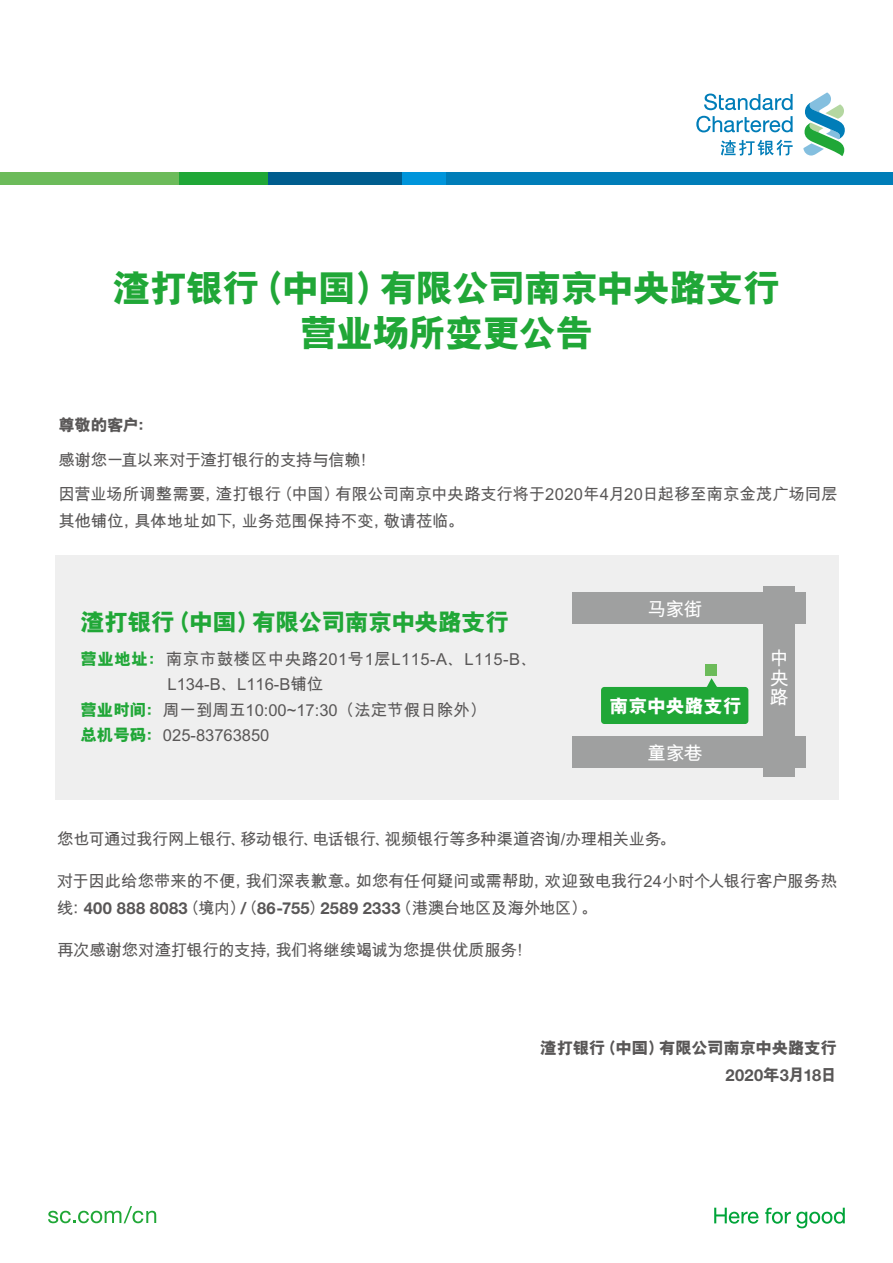
<style>
.page{position:relative;width:893px;height:1263px;background:#fff}
.page>*{position:absolute;margin:0;border:0;box-sizing:border-box;transform-origin:0 0}
.t1{font:800 37.5px/45px "M Hei PRC";letter-spacing:-.03em;color:#20a737;text-align:center}
.t2{font:800 24px "M Hei PRC";letter-spacing:-.03em;color:#20a737}
.t3{font:700 18.9px/19.5px "M Hei PRC";letter-spacing:-.035em;color:#fff;text-align:justify}
.t4{font:800 18.9px "M Hei PRC";color:#fff}
.t5{font:700 16.5px/34.5px "M Hei PRC";letter-spacing:-.01em;color:#595757}
.t6{font:700 16.5px "Helvetica Neue LT Pro";letter-spacing:.025em;color:#595757}
.t7{font:700 16.5px "M Hei PRC";letter-spacing:-.03em;color:#595757}
.t8{font:700 16.5px "M Hei PRC";letter-spacing:.03em;color:#595757}
.t9{font:800 16.5px "M Hei PRC";letter-spacing:-.025em;color:#595757}
.s1{font-weight:800;color:#20a737}
.s2{font-family:"M Hei PRC"}
.s3{font-family:"M Hei PRC";font-weight:800}
</style>
<div class="page">
<div style="left:268px;top:172px;width:134px;height:13px;background:#005d8e"></div>
<div style="left:179px;top:172px;width:89px;height:13px;background:#20a737"></div>
<div style="left:402px;top:172px;width:44px;height:13px;background:#0095db"></div>
<div style="left:0;top:172px;width:179px;height:13px;background:#6cbb5a"></div>
<div style="left:446px;top:172px;width:447px;height:13px;background:#007db8"></div>
<svg style="left:765px;top:1208px;width:80px;height:20px"></svg>
<svg style="left:714px;top:1208px;width:45px;height:15px"></svg>
<svg style="left:48px;top:1206px;width:108px;height:17px"></svg>
<svg style="left:803px;top:92px;width:42px;height:64px"></svg>
<svg style="left:721px;top:140px;width:72px;height:16px"></svg>
<svg style="left:704px;top:94px;width:89px;height:16px"></svg>
<svg style="left:696px;top:116px;width:97px;height:16px"></svg>
<div style="left:56px;top:556px;width:782px;height:244px;background:#efefef"></div>
<div style="left:706px;top:664px;width:11px;height:11px;background:#6cbb5a"></div>
<div style="left:763px;top:586px;width:32px;height:191px;background:#9fa0a0"></div>
<div style="left:572px;top:592px;width:234px;height:32px;background:#9fa0a0"></div>
<div style="left:572px;top:736px;width:234px;height:32px;background:#9fa0a0"></div>
<svg style="left:601px;top:673px;width:148px;height:51px"></svg>
<h1 class="t1" style="left:113px;top:267px;width:669px">渣打银行（中国）有限公司南京中央路支行营业场所变更公告</h1>
<p class="t9" style="left:58px;top:416px;width:98px">尊敬的客户：</p>
<p class="t5" style="left:58px;top:443px;width:781px">感谢您一直以来对于渣打银行的支持与信赖！<br>因营业场所调整需要，渣打银行（中国）有限公司南京中央路支行将于2020年4月20日起移至南京金茂广场同层</p>
<p class="t5" style="left:58px;top:504px;width:408px">其他铺位，具体地址如下，业务范围保持不变，敬请莅临。</p>
<h2 class="t2" style="left:81px;top:609px;width:430px">渣打银行（中国）有限公司南京中央路支行</h2>
<p class="t8" style="left:81px;top:649px;width:458px"><span class="s1">营业地址：</span>南京市鼓楼区中央路201号1层L115-A、L115-B、</p>
<p class="t5" style="left:167px;top:667px;width:157px">L134-B、L116-B铺位</p>
<p class="t5" style="left:80px;top:693px;width:407px"><span class="s1">营业时间：</span>周一到周五10:00~17:30（法定节假日除外）</p>
<p class="t5" style="left:80px;top:718px;width:190px"><span class="s1">总机号码：</span>025-83763850</p>
<p class="t3" style="left:648px;top:600px;width:56px">马家街</p>
<p class="t4" style="left:610px;top:696px;width:134px">南京中央路支行</p>
<p class="t3" style="left:647px;top:744px;width:57px">童家巷</p>
<p class="t3" style="left:770px;top:649px;width:20px">中央路</p>
<p class="t7" style="left:57px;top:830px;width:621px">您也可通过我行网上银行、移动银行、电话银行、视频银行等多种渠道咨询/办理相关业务。</p>
<p class="t5" style="left:57px;top:864px;width:782px">对于因此给您带来的不便，我们深表歉意。如您有任何疑问或需帮助，欢迎致电我行24小时个人银行客户服务热</p>
<p class="t6" style="left:57px;top:897px;width:543px"><span class="s2">线：</span>400 888 8083<span class="s2">（境内）</span>/<span class="s2">（</span>86-755<span class="s2">）</span>2589 2333<span class="s2">（港澳台地区及海外地区）。</span></p>
<p class="t5" style="left:57px;top:933px;width:477px">再次感谢您对渣打银行的支持，我们将继续竭诚为您提供优质服务！</p>
<p class="t9" style="left:540px;top:1039px;width:298px">渣打银行（中国）有限公司南京中央路支行</p>
<p class="t6" style="left:725px;top:1064px;width:113px">2020<span class="s3">年</span>3<span class="s3">月</span>18<span class="s3">日</span></p>
</div>
